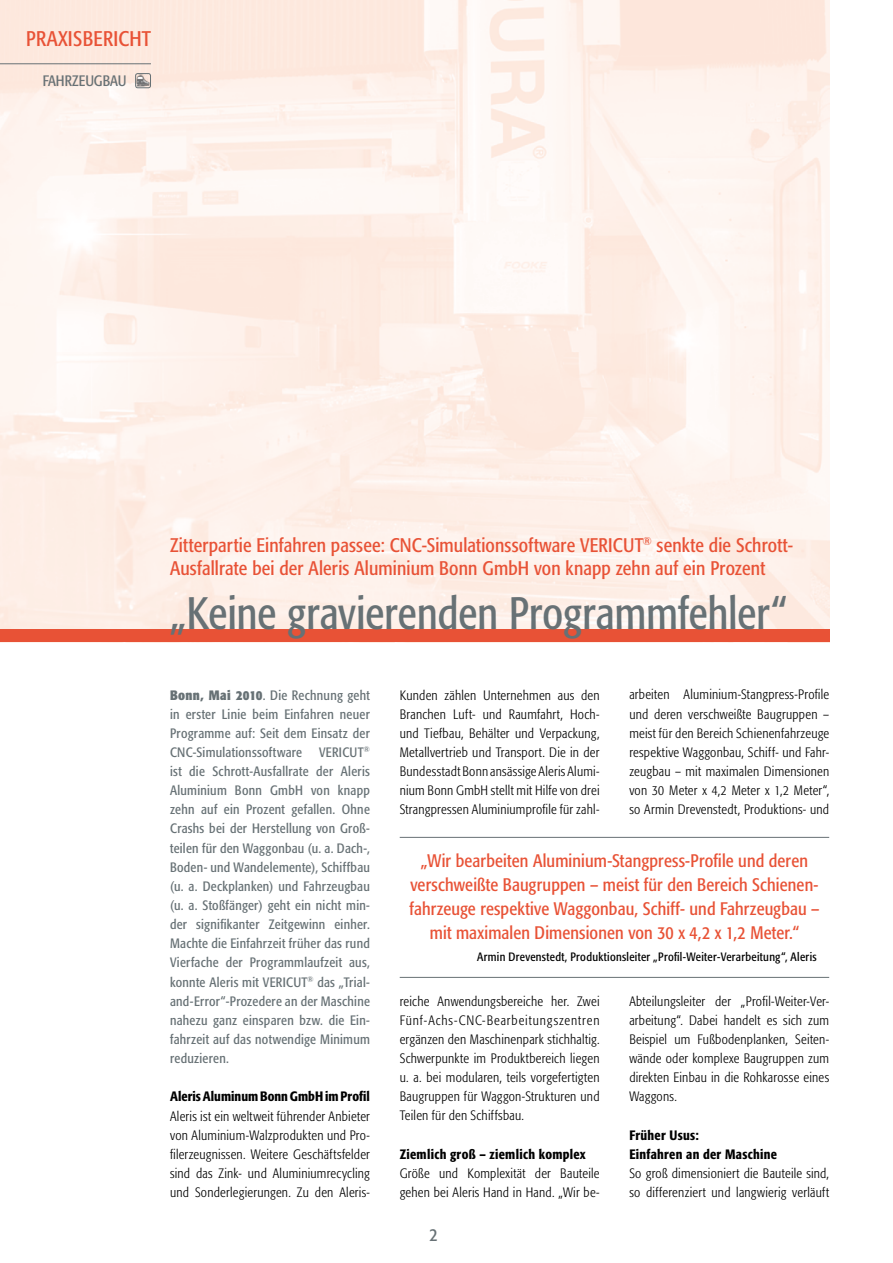
<style>
.page{position:relative;width:893px;height:1263px;background:#fff}
.page>*{position:absolute;margin:0;border:0;box-sizing:border-box;transform-origin:0 0}
.t1{font:45px "Formata Condensed BQ";color:#677175;scale:.96 1}
.t2{font:21px "Formata Condensed BQ";letter-spacing:.02em;color:#e85236}
.t3{font:19.5px/23.4px "Formata Condensed BQ";letter-spacing:.01em;color:#e85236}
.t4{font:18px/24px "Formata Condensed BQ";letter-spacing:.01em;color:#e85236;text-align:center}
.t5{font:18px "Formata Condensed BQ";color:#677175}
.t6{font:15px "Formata Condensed BQ";letter-spacing:-.005em;color:#677175}
.t7{font:300 13.5px/19.2px "Formata Condensed BQ";letter-spacing:.02em;color:#000;text-align:justify}
.t8{font:13.5px/19.2px "Formata Condensed BQ";letter-spacing:.02em;color:#677175;text-align:justify}
.t9{font:500 13.5px/19.2px "Formata Condensed BQ";letter-spacing:.02em;color:#000}
.t10{font:12px "Formata Condensed BQ";letter-spacing:.025em;color:#000}
.s1{font-weight:700}
</style>
<div class="page">
<img style="left:0;top:0;width:829px;height:629px">
<div style="left:0;top:629px;width:829px;height:13px;background:#e85236"></div>
<hr style="left:0;top:63px;width:151px;height:1px;background:#677175">
<hr style="left:400px;top:837px;width:429px;height:1px;background:#677175">
<hr style="left:400px;top:977px;width:429px;height:1px;background:#677175">
<img style="left:137px;top:75px;width:12px;height:11px">
<div style="left:135px;top:73px;width:16px;height:15px;border:1px solid #677175;border-radius:2px"></div>
<h2 class="t2" style="left:26px;top:26px;width:126px">PRAXISBERICHT</h2>
<p class="t6" style="left:43px;top:72px;width:85px">FAHRZEUGBAU</p>
<h3 class="t3" style="left:170px;top:533px;width:624px">Zitterpartie Einfahren passee: CNC-Simulationssoftware VERICUT<sup>®</sup> senkte die Schrott-<br>Ausfallrate bei der Aleris Aluminium Bonn GmbH von knapp zehn auf ein Prozent</h3>
<h1 class="t1" style="left:170px;top:587px;width:644px">„Keine gravierenden Programmfehler“</h1>
<p class="t8" style="left:170px;top:685px;width:201px"><span class="s1">Bonn, Mai 2010</span>. Die Rechnung geht in erster Linie beim Einfahren neuer Programme auf: Seit dem Einsatz der CNC-Simulationssoftware VERICUT<sup>® </sup>ist die Schrott-Ausfallrate der Aleris Aluminium Bonn GmbH von knapp zehn auf ein Prozent gefallen. Ohne Crashs bei der Herstellung von Groß&shy;teilen für den Waggonbau (u. a. Dach-, Boden- und Wandelemente), Schiffbau (u. a. Deckplanken) und Fahrzeugbau (u. a. Stoßfänger) geht ein nicht min&shy;der signifikanter Zeitgewinn einher.<br>Machte die Einfahrzeit früher das rund Vierfache der Programmlaufzeit aus, konnte Aleris mit VERICUT<sup>®</sup> das „Trial&shy;and-Error“-Prozedere an der Maschine nahezu ganz einsparen bzw. die Ein&shy;fahrzeit auf das notwendige Minimum reduzieren.</p>
<p class="t9" style="left:170px;top:1087px;width:201px">Aleris Aluminum Bonn GmbH im Profil</p>
<p class="t7" style="left:170px;top:1106px;width:201px">Aleris ist ein weltweit führender Anbieter von Aluminium-Walzprodukten und Pro&shy;filerzeugnissen. Weitere Geschäftsfelder sind das Zink- und Aluminiumrecycling und Sonderlegierungen. Zu den Aleris-</p>
<p class="t7" style="left:400px;top:685px;width:201px">Kunden zählen Unternehmen aus den Branchen Luft- und Raumfahrt, Hoch&shy;und Tiefbau, Behälter und Verpackung, Metallvertrieb und Transport. Die in der Bundesstadt Bonn ansässige Aleris Alumi&shy;nium Bonn GmbH stellt mit Hilfe von drei Strangpressen Aluminiumprofile für zahl-</p>
<p class="t7" style="left:629px;top:685px;width:201px">arbeiten Aluminium-Stangpress-Profile und deren verschweißte Baugruppen – meist für den Bereich Schienenfahrzeuge respektive Waggonbau, Schiff- und Fahr&shy;zeugbau – mit maximalen Dimensionen von 30 Meter x 4,2 Meter x 1,2 Meter“, so Armin Drevenstedt, Produktions- und</p>
<h3 class="t4" style="left:409px;top:848px;width:411px">„Wir bearbeiten Aluminium-Stangpress-Profile und deren verschweißte Baugruppen – meist für den Bereich Schienen&shy;fahrzeuge respektive Waggonbau, Schiff- und Fahrzeugbau – mit maximalen Dimensionen von 30 x 4,2 x 1,2 Meter.“</h3>
<p class="t10" style="left:477px;top:950px;width:341px">Armin Drevenstedt, Produktionsleiter „Profil-Weiter-Verarbeitung“, Aleris</p>
<p class="t7" style="left:400px;top:991px;width:201px">reiche Anwendungsbereiche her. Zwei Fünf-Achs-CNC-Bearbeitungszentren ergänzen den Maschinenpark stichhaltig.<br>Schwerpunkte im Produktbereich liegen u. a. bei modularen, teils vorgefertigten Baugruppen für Waggon-Strukturen und Teilen für den Schiffsbau.</p>
<p class="t9" style="left:400px;top:1144px;width:188px">Ziemlich groß – ziemlich komplex</p>
<p class="t7" style="left:400px;top:1164px;width:201px">Größe und Komplexität der Bauteile gehen bei Aleris Hand in Hand. „Wir be-</p>
<h3 class="t5" style="left:430px;top:1224px;width:10px">2</h3>
<p class="t7" style="left:629px;top:991px;width:201px">Abteilungsleiter der „Profil-Weiter-Ver&shy;arbeitung“. Dabei handelt es sich zum Beispiel um Fußbodenplanken, Seiten&shy;wände oder komplexe Baugruppen zum direkten Einbau in die Rohkarosse eines Waggons.</p>
<p class="t9" style="left:629px;top:1125px;width:149px">Früher Usus:<br>Einfahren an der Maschine</p>
<p class="t7" style="left:629px;top:1164px;width:201px">So groß dimensioniert die Bauteile sind, so differenziert und langwierig verläuft</p>
</div>
